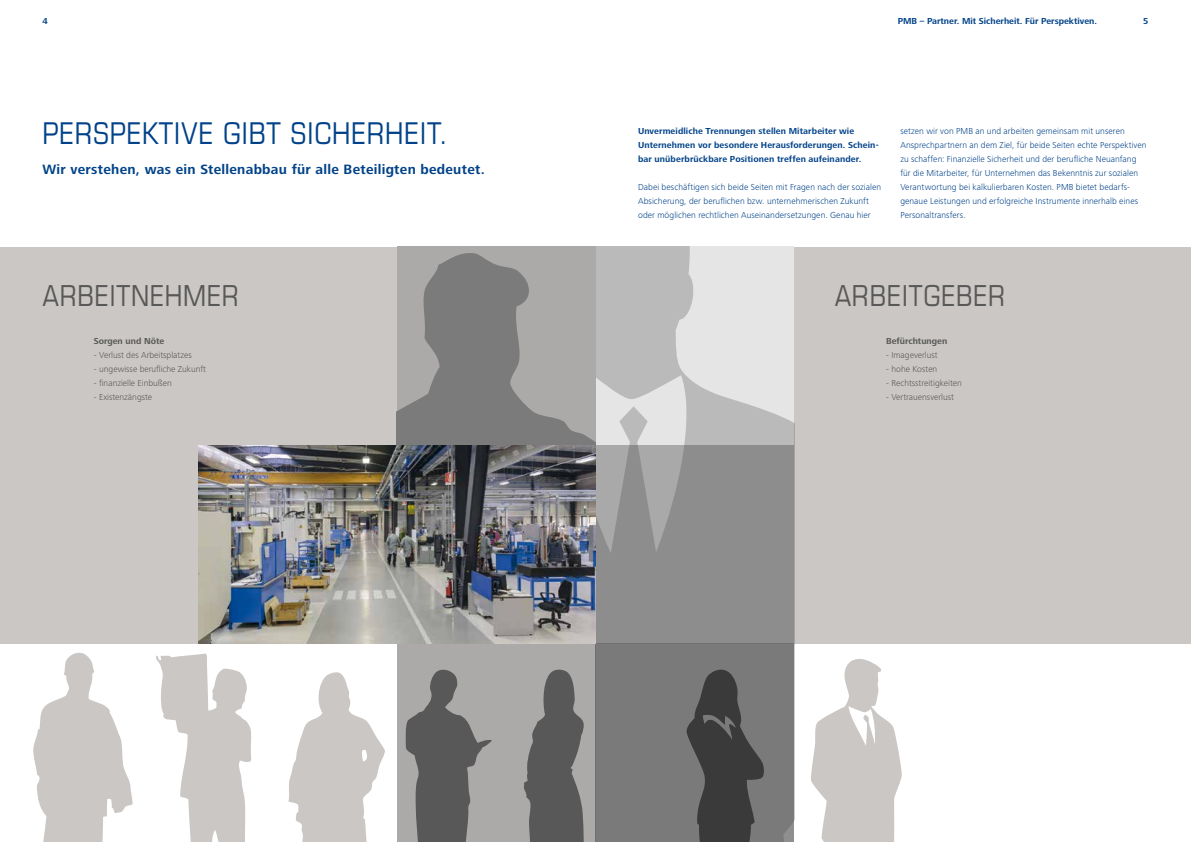
<style>
.page{position:relative;width:1191px;height:842px;background:#fff}
.page>*{position:absolute;margin:0;border:0;box-sizing:border-box;transform-origin:0 0}
.t1{font:condensed 30px "Eurostile LT";letter-spacing:.02em;color:#004289}
.t2{font:condensed 28.9px "Eurostile LT";letter-spacing:.02em;color:#585858}
.t3{font:700 14px "Frutiger Next LT";letter-spacing:.02em;color:#004289}
.t4{font:300 9px/14px "Frutiger Next LT";letter-spacing:.005em;color:#004289}
.t5{font:700 9px/14px "Frutiger Next LT";letter-spacing:.01em;color:#004289}
.t6{font:300 9px "Frutiger Next LT";color:#585858}
.t7{font:700 9px "Frutiger Next LT";color:#585858}
</style>
<div class="page">
<svg style="left:33px;top:652px;width:100px;height:190px"></svg>
<svg style="left:156px;top:653px;width:96px;height:189px"></svg>
<svg style="left:288px;top:672px;width:97px;height:170px"></svg>
<div style="left:0;top:247px;width:397px;height:397px;background:#cac7c4"></div>
<div style="left:794px;top:247px;width:397px;height:397px;background:#cac7c4"></div>
<div style="left:397px;top:643px;width:198px;height:199px;background:#acaaa9"></div>
<svg style="left:595px;top:247px;width:199px;height:595px;background:#a3a3a3"></svg>
<div style="left:397px;top:247px;width:198px;height:198px;background:#acaaa9"></div>
<svg style="left:397px;top:253px;width:198px;height:192px"></svg>
<img style="left:198px;top:445px;width:397px;height:198px">
<svg style="left:686px;top:668px;width:79px;height:174px;background:#545354"></svg>
<svg style="left:524px;top:669px;width:60px;height:173px"></svg>
<svg style="left:405px;top:669px;width:87px;height:173px"></svg>
<svg style="left:811px;top:659px;width:91px;height:183px"></svg>
<p class="t5" style="left:43px;top:14px;width:7px">4</p>
<h1 class="t1" style="left:43px;top:115px;width:406px">PERSPEKTIVE GIBT SICHERHEIT.</h1>
<h3 class="t3" style="left:43px;top:162px;width:444px">Wir verstehen, was ein Stellenabbau für alle Beteiligten bedeutet.</h3>
<p class="t5" style="left:897px;top:14px;width:201px">PMB – Partner. Mit Sicherheit. Für Perspektiven.</p>
<p class="t5" style="left:1143px;top:14px;width:7px">5</p>
<p class="t5" style="left:638px;top:124px;width:242px">Unvermeidliche Trennungen stellen Mitarbeiter wie<br>Unternehmen vor besondere Herausforderungen. Schein&shy;bar unüberbrückbare Positionen treffen aufeinander.</p>
<p class="t4" style="left:638px;top:180px;width:245px">Dabei beschäftigen sich beide Seiten mit Fragen nach der sozialen<br>Absicherung, der beruflichen bzw. unternehmerischen Zukunft oder möglichen rechtlichen Auseinandersetzungen. Genau hier</p>
<p class="t4" style="left:900px;top:124px;width:248px">setzen wir von PMB an und arbeiten gemeinsam mit unseren Ansprechpartnern an dem Ziel, für beide Seiten echte Perspektiven zu schaffen: Finanzielle Sicherheit und der berufliche Neuanfang für die Mitarbeiter, für Unternehmen das Bekenntnis zur sozialen Verantwortung bei kalkulierbaren Kosten. PMB bietet bedarfs&shy;genaue Leistungen und erfolgreiche Instrumente innerhalb eines Personaltransfers.</p>
<h2 class="t2" style="left:43px;top:279px;width:198px">ARBEITNEHMER</h2>
<h2 class="t2" style="left:834px;top:279px;width:172px">ARBEITGEBER</h2>
<p class="t7" style="left:94px;top:336px;width:72px">Sorgen und Nöte</p>
<p class="t6" style="left:94px;top:350px;width:99px">- Verlust des Arbeitsplatzes</p>
<p class="t6" style="left:94px;top:364px;width:114px">- ungewisse berufliche Zukunft</p>
<p class="t6" style="left:94px;top:378px;width:79px">- finanzielle Einbußen</p>
<p class="t6" style="left:94px;top:392px;width:60px">- Existenzängste</p>
<p class="t7" style="left:886px;top:336px;width:63px">Befürchtungen</p>
<p class="t6" style="left:886px;top:350px;width:53px">- Imageverlust</p>
<p class="t6" style="left:886px;top:364px;width:53px">- hohe Kosten</p>
<p class="t6" style="left:886px;top:378px;width:77px">- Rechtsstreitigkeiten</p>
<p class="t6" style="left:886px;top:392px;width:69px">- Vertrauensverlust</p>
</div>
